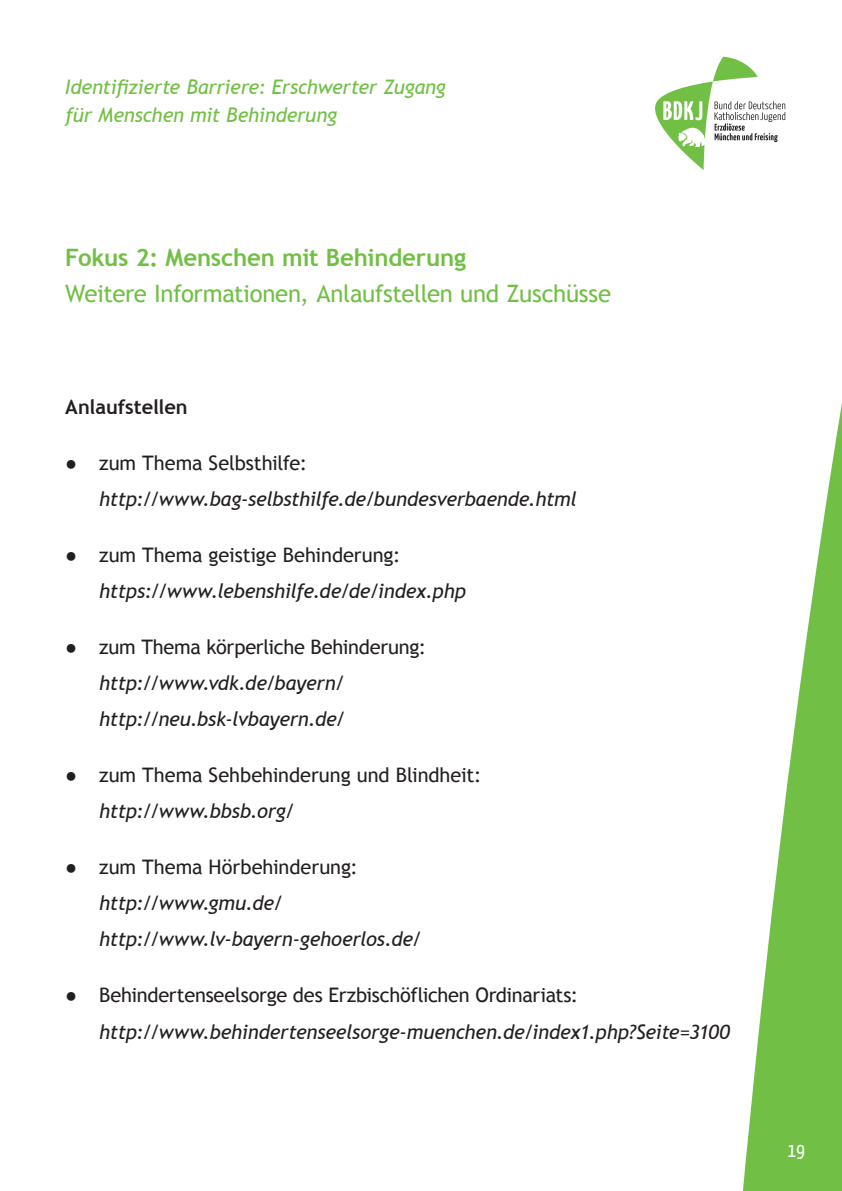
<style>
.page{position:relative;width:842px;height:1191px;background:#fff}
.page>*{position:absolute;margin:0;border:0;box-sizing:border-box;transform-origin:0 0}
.t1{font:24px "Trebuchet MS";letter-spacing:-.015em;color:#71bf44}
.t2{font:700 24px "Trebuchet MS";letter-spacing:-.005em;color:#71bf44}
.t3{font:italic 20px/36px "Trebuchet MS";letter-spacing:-.01em;color:#231f20}
.t4{font:20px "Trebuchet MS";letter-spacing:-.01em;color:#231f20}
.t5{font:italic 20px/28px "Trebuchet MS";letter-spacing:-.015em;color:#71bf44}
.t6{font:700 20px "Trebuchet MS";letter-spacing:-.005em;color:#231f20}
.t7{font:20px "BDKJ";color:#fff}
</style>
<div class="page">
<svg style="left:655px;top:57px;width:130px;height:113px"></svg>
<svg style="left:743px;top:403px;width:99px;height:788px;fill:#71bf44"></svg>
<p class="t5" style="left:65px;top:73px;width:382px">Identifizierte Barriere: Erschwerter Zugang für Menschen mit Behinderung</p>
<p class="t2" style="left:65px;top:243px;width:403px">Fokus 2: Menschen mit Behinderung</p>
<p class="t1" style="left:65px;top:279px;width:547px">Weitere Informationen, Anlaufstellen und Zuschüsse</p>
<p class="t6" style="left:65px;top:395px;width:124px">Anlaufstellen</p>
<p class="t4" style="left:65px;top:451px;width:243px">● zum Thema Selbsthilfe:</p>
<p class="t3" style="left:99px;top:481px;width:479px">http://www.bag-selbsthilfe.de/bundesverbaende.html</p>
<p class="t4" style="left:65px;top:543px;width:337px">● zum Thema geistige Behinderung:</p>
<p class="t3" style="left:99px;top:573px;width:368px">https://www.lebenshilfe.de/de/index.php</p>
<p class="t4" style="left:65px;top:635px;width:362px">● zum Thema körperliche Behinderung:</p>
<p class="t3" style="left:99px;top:665px;width:248px">http://www.vdk.de/bayern/ http://neu.bsk-lvbayern.de/</p>
<p class="t4" style="left:65px;top:763px;width:418px">● zum Thema Sehbehinderung und Blindheit:</p>
<p class="t3" style="left:99px;top:793px;width:198px">http://www.bbsb.org/</p>
<p class="t4" style="left:65px;top:855px;width:294px">● zum Thema Hörbehinderung:</p>
<p class="t3" style="left:99px;top:885px;width:325px">http://www.gmu.de/ http://www.lv-bayern-gehoerlos.de/</p>
<p class="t4" style="left:65px;top:983px;width:514px">● Behindertenseelsorge des Erzbischöflichen Ordinariats:</p>
<p class="t3" style="left:99px;top:1013px;width:632px">http://www.behindertenseelsorge-muenchen.de/index1.php?Seite=3100</p>
<p class="t7" style="left:788px;top:1137px;width:19px">19</p>
</div>
